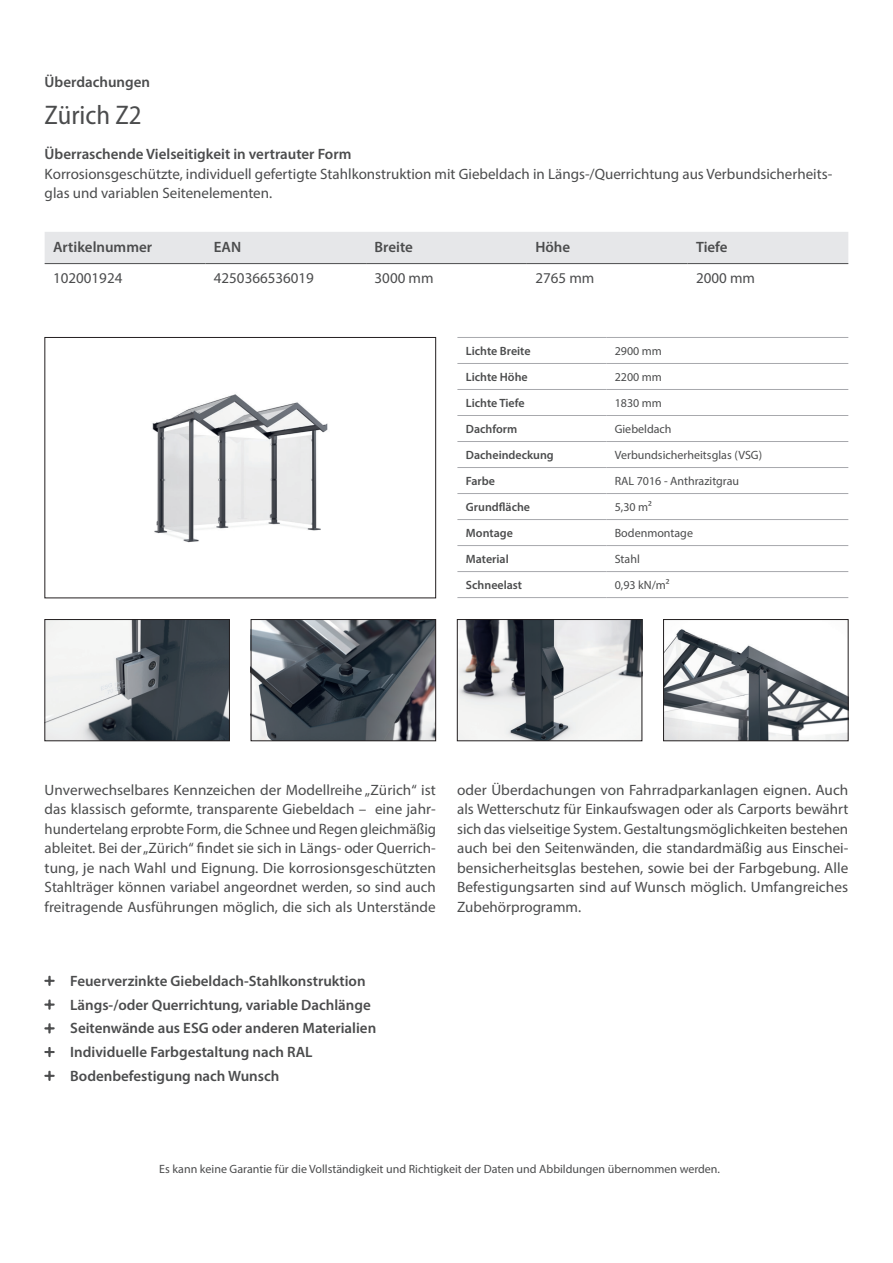
<style>
.page{position:relative;width:893px;height:1263px;background:#fff}
.page>*{position:absolute;margin:0;border:0;box-sizing:border-box;transform-origin:0 0}
.t1{font:semi-condensed 27px "Myriad Pro";color:#4b4c4d}
.t2{font:15px/19.5px "Myriad Pro";color:#4b4c4d;text-align:justify}
.t3{font:600 15px/23.7px "Myriad Pro";color:#4b4c4d}
.t4{font:12px "Myriad Pro";color:#4b4c4d}
.t5{font:600 12px "Myriad Pro";color:#4b4c4d}
</style>
<div class="page">
<img style="left:152px;top:394px;width:176px;height:149px">
<div style="left:45px;top:337px;width:391px;height:261px;border:1px solid #231f20"></div>
<img style="left:47px;top:621px;width:181px;height:118px">
<div style="left:45px;top:619px;width:185px;height:122px;border:1px solid #231f20"></div>
<img style="left:253px;top:621px;width:181px;height:118px">
<div style="left:251px;top:619px;width:185px;height:122px;border:1px solid #231f20"></div>
<img style="left:665px;top:629px;width:181px;height:110px">
<div style="left:663px;top:619px;width:185px;height:122px;border:1px solid #231f20"></div>
<img style="left:459px;top:621px;width:181px;height:118px">
<div style="left:457px;top:619px;width:185px;height:122px;border:1px solid #231f20"></div>
<div style="left:45px;top:232px;width:803px;height:31px;background:#e6e7e9"></div>
<hr style="left:45px;top:263px;width:160px;height:1px;background:#4b4c4d">
<hr style="left:205px;top:263px;width:161px;height:1px;background:#4b4c4d">
<hr style="left:366px;top:263px;width:161px;height:1px;background:#4b4c4d">
<hr style="left:527px;top:263px;width:161px;height:1px;background:#4b4c4d">
<hr style="left:688px;top:263px;width:160px;height:1px;background:#4b4c4d">
<hr style="left:457px;top:337px;width:149px;height:1px;background:#a8a9ad">
<hr style="left:606px;top:337px;width:242px;height:1px;background:#a8a9ad">
<hr style="left:457px;top:363px;width:149px;height:1px;background:#a8a9ad">
<hr style="left:606px;top:363px;width:242px;height:1px;background:#a8a9ad">
<hr style="left:457px;top:389px;width:149px;height:1px;background:#a8a9ad">
<hr style="left:606px;top:389px;width:242px;height:1px;background:#a8a9ad">
<hr style="left:457px;top:415px;width:149px;height:1px;background:#a8a9ad">
<hr style="left:606px;top:415px;width:242px;height:1px;background:#a8a9ad">
<hr style="left:457px;top:441px;width:149px;height:1px;background:#a8a9ad">
<hr style="left:606px;top:441px;width:242px;height:1px;background:#a8a9ad">
<hr style="left:457px;top:467px;width:149px;height:1px;background:#a8a9ad">
<hr style="left:606px;top:467px;width:242px;height:1px;background:#a8a9ad">
<hr style="left:457px;top:493px;width:149px;height:1px;background:#a8a9ad">
<hr style="left:606px;top:493px;width:242px;height:1px;background:#a8a9ad">
<hr style="left:457px;top:519px;width:149px;height:1px;background:#a8a9ad">
<hr style="left:606px;top:519px;width:242px;height:1px;background:#a8a9ad">
<hr style="left:457px;top:545px;width:149px;height:1px;background:#a8a9ad">
<hr style="left:606px;top:545px;width:242px;height:1px;background:#a8a9ad">
<hr style="left:457px;top:571px;width:149px;height:1px;background:#a8a9ad">
<hr style="left:606px;top:571px;width:242px;height:1px;background:#a8a9ad">
<hr style="left:457px;top:597px;width:149px;height:1px;background:#a8a9ad">
<hr style="left:606px;top:597px;width:242px;height:1px;background:#a8a9ad">
<p class="t3" style="left:45px;top:70px;width:107px">Überdachungen</p>
<h1 class="t1" style="left:45px;top:99px;width:99px">Zürich Z2</h1>
<p class="t3" style="left:45px;top:142px;width:308px">Überraschende Vielseitigkeit in vertrauter Form</p>
<p class="t2" style="left:45px;top:164px;width:789px">Korrosionsgeschützte, individuell gefertigte Stahlkonstruktion mit Giebeldach in Längs-/Querrichtung aus Verbundsicherheits&shy;glas und variablen Seitenelementen.</p>
<p class="t3" style="left:53px;top:234px;width:101px">Artikelnummer</p>
<p class="t3" style="left:214px;top:234px;width:29px">EAN</p>
<p class="t3" style="left:375px;top:234px;width:40px">Breite</p>
<p class="t3" style="left:535px;top:234px;width:36px">Höhe</p>
<p class="t3" style="left:696px;top:234px;width:33px">Tiefe</p>
<p class="t2" style="left:53px;top:268px;width:71px">102001924</p>
<p class="t2" style="left:214px;top:268px;width:102px">4250366536019</p>
<p class="t2" style="left:375px;top:268px;width:60px">3000 mm</p>
<p class="t2" style="left:535px;top:268px;width:60px">2765 mm</p>
<p class="t2" style="left:696px;top:268px;width:60px">2000 mm</p>
<p class="t5" style="left:466px;top:343px;width:66px">Lichte Breite</p>
<p class="t4" style="left:615px;top:344px;width:49px">2900 mm</p>
<p class="t5" style="left:466px;top:369px;width:63px">Lichte Höhe</p>
<p class="t4" style="left:615px;top:370px;width:49px">2200 mm</p>
<p class="t5" style="left:466px;top:395px;width:60px">Lichte Tiefe</p>
<p class="t4" style="left:615px;top:396px;width:49px">1830 mm</p>
<p class="t5" style="left:466px;top:421px;width:53px">Dachform</p>
<p class="t4" style="left:615px;top:422px;width:58px">Giebeldach</p>
<p class="t5" style="left:466px;top:447px;width:89px">Dacheindeckung</p>
<p class="t4" style="left:615px;top:448px;width:149px">Verbundsicherheitsglas (VSG)</p>
<p class="t5" style="left:466px;top:473px;width:31px">Farbe</p>
<p class="t4" style="left:615px;top:474px;width:126px">RAL 7016 - Anthrazitgrau</p>
<p class="t5" style="left:466px;top:499px;width:66px">Grundfläche</p>
<p class="t4" style="left:615px;top:500px;width:39px">5,30 m²</p>
<p class="t5" style="left:466px;top:525px;width:48px">Montage</p>
<p class="t4" style="left:615px;top:526px;width:80px">Bodenmontage</p>
<p class="t5" style="left:466px;top:551px;width:44px">Material</p>
<p class="t4" style="left:615px;top:552px;width:27px">Stahl</p>
<p class="t5" style="left:466px;top:577px;width:58px">Schneelast</p>
<p class="t4" style="left:615px;top:578px;width:56px">0,93 kN/m²</p>
<p class="t2" style="left:45px;top:780px;width:393px">Unverwechselbares Kennzeichen der Modellreihe „Zürich“ ist das klassisch geformte, transparente Giebeldach – eine jahr&shy;hundertelang erprobte Form, die Schnee und Regen gleichmäßig ableitet. Bei der „Zürich“ findet sie sich in Längs- oder Querrich&shy;tung, je nach Wahl und Eignung. Die korrosionsgeschützten Stahlträger können variabel angeordnet werden, so sind auch freitragende Ausführungen möglich, die sich als Unterstände</p>
<p class="t2" style="left:457px;top:780px;width:393px">oder Überdachungen von Fahrradparkanlagen eignen. Auch als Wetterschutz für Einkaufswagen oder als Carports bewährt sich das vielseitige System. Gestaltungsmöglichkeiten bestehen auch bei den Seitenwänden, die standardmäßig aus Einschei&shy;bensicherheitsglas bestehen, sowie bei der Farbgebung. Alle Befestigungsarten sind auf Wunsch möglich. Umfangreiches Zubehörprogramm.</p>
<p class="t3" style="left:70px;top:968px;width:308px">Feuerverzinkte Giebeldach-Stahlkonstruktion Längs-/oder Querrichtung, variable Dachlänge Seitenwände aus ESG oder anderen Materialien Individuelle Farbgestaltung nach RAL Bodenbefestigung nach Wunsch</p>
<p class="t4" style="left:159px;top:1161px;width:562px">Es kann keine Garantie für die Vollständigkeit und Richtigkeit der Daten und Abbildungen übernommen werden.</p>
</div>
